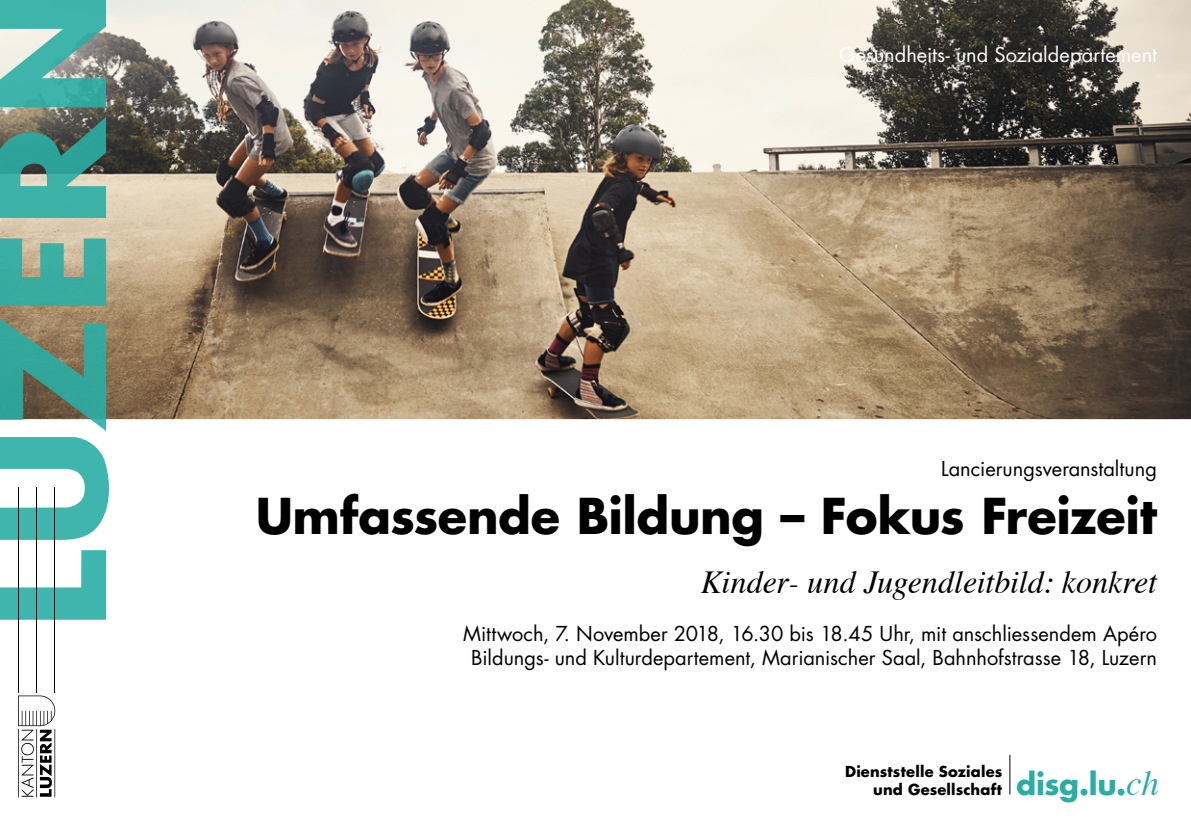
<style>
.page{position:relative;width:1191px;height:840px;background:#fff}
.page>*{position:absolute;margin:0;border:0;box-sizing:border-box;transform-origin:0 0}
.t1{font:700 48px "Futura Luzern";letter-spacing:-.01em;color:#000}
.t2{font:italic 32px "Times";color:#000}
.t3{font:20px/24px "Futura Luzern";color:#000;text-align:center}
.t4{font:20px "Futura Luzern";color:#fff}
.t5{font:700 14.6px/17.6px "Futura Luzern";letter-spacing:.01em;color:#000}
.s1{font-size:29.4px;color:#2aaea4}
.s2{font-family:"Times";font-weight:400;font-style:italic;font-size:35px;color:#2aaea4}
</style>
<div class="page">
<img style="left:0;top:0;width:1191px;height:419px">
<hr style="left:1009px;top:754px;width:1px;height:40px;background:#000">
<svg style="left:0;top:0;width:106px;height:107px;background:#65b7ae"></svg>
<svg style="left:0;top:437px;width:109px;height:102px"></svg>
<svg style="left:0;top:238px;width:106px;height:192px;background:#649f8e"></svg>
<svg style="left:0;top:550px;width:106px;height:69px"></svg>
<svg style="left:0;top:117px;width:106px;height:101px;background:#4b998e"></svg>
<hr style="left:18px;top:728px;width:1px;height:69px;background:#000">
<hr style="left:36px;top:728px;width:1px;height:69px;background:#000">
<hr style="left:36px;top:487px;width:1px;height:205px;background:#000">
<hr style="left:54px;top:728px;width:1px;height:69px;background:#000">
<hr style="left:54px;top:487px;width:1px;height:205px;background:#000">
<svg style="left:18px;top:695px;width:37px;height:101px"></svg>
<hr style="left:18px;top:487px;width:1px;height:205px;background:#000">
<p class="t4" style="left:839px;top:42px;width:319px">Gesundheits- und Sozialdepartement</p>
<p class="t3" style="left:941px;top:456px;width:217px">Lancierungsveranstaltung</p>
<h1 class="t1" style="left:256px;top:483px;width:902px">Umfassende Bildung – Fokus Freizeit</h1>
<h2 class="t2" style="left:700px;top:554px;width:458px">Kinder- und Jugendleitbild: konkret</h2>
<p class="t3" style="left:463px;top:621px;width:695px">Mittwoch, 7. November 2018, 16.30 bis 18.45 Uhr, mit anschliessendem Apéro<br>Bildungs- und Kulturdepartement, Marianischer Saal, Bahnhofstrasse 18, Luzern</p>
<p class="t5" style="left:873px;top:762px;width:287px;text-indent:-28px">Dienststelle Soziales<br>und Gesellschaft <span class="s1">disg.lu.</span><span class="s2">ch</span></p>
</div>
